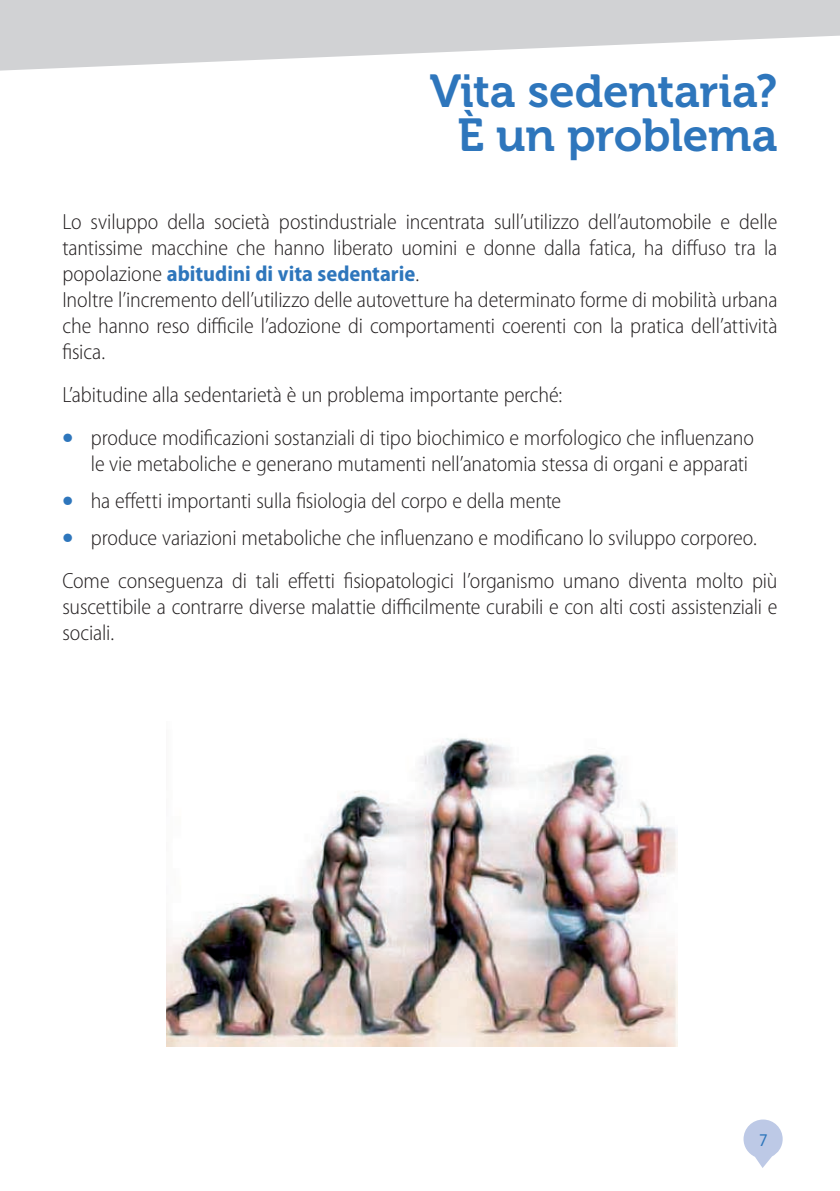
<style>
.page{position:relative;width:840px;height:1191px;background:#fff}
.page>*{position:absolute;margin:0;border:0;box-sizing:border-box;transform-origin:0 0}
.t1{font:46px/44px "Museo 700";letter-spacing:-.005em;color:#2e76bc;text-align:center}
.t2{font:900 semi-expanded 28px/37.4px "Myriad Pro";color:#2e76bc}
.t3{font:300 semi-condensed 22px/26px "Myriad Pro";letter-spacing:-.005em;color:#231f20}
.s1{font-weight:700;color:#2e76bc}
</style>
<div class="page">
<svg style="left:0;top:0;width:839px;height:71px;fill:#d1d2d4"></svg>
<img style="left:166px;top:738px;width:511px;height:308px">
<svg style="left:743px;top:1119px;width:39px;height:49px"></svg>
<h1 class="t1" style="left:429px;top:69px;width:349px">Vita sedentaria?<br>È un problema</h1>
<p class="t3" style="left:62px;top:209px;width:716px">Lo sviluppo della società postindustriale incentrata sull’utilizzo dell’automobile e delle tantissime macchine che hanno liberato uomini e donne dalla fatica, ha diffuso tra la popolazione <span class="s1">abitudini di vita sedentarie</span>.<br>Inoltre l’incremento dell’utilizzo delle autovetture ha determinato forme di mobilità urbana che hanno reso difficile l’adozione di comportamenti coerenti con la pratica dell’attività fisica.</p>
<p class="t3" style="left:91px;top:373px;width:664px;line-height:43px;text-indent:-28px">L’abitudine alla sedentarietà è un problema importante perché:<br>produce modificazioni sostanziali di tipo biochimico e morfologico che influenzano</p>
<p class="t3" style="left:91px;top:445px;width:667px;line-height:37.4px">le vie metaboliche e generano mutamenti nell’anatomia stessa di organi e apparati ha effetti importanti sulla fisiologia del corpo e della mente<br>produce variazioni metaboliche che influenzano e modificano lo sviluppo corporeo.</p>
<p class="t3" style="left:62px;top:568px;width:716px;text-align:justify">Come conseguenza di tali effetti fisiopatologici l’organismo umano diventa molto più suscettibile a contrarre diverse malattie difficilmente curabili e con alti costi assistenziali e sociali.</p>
<p class="t2" style="left:62px;top:417px;width:12px">•</p>
<p class="t2" style="left:62px;top:480px;width:12px">• •</p>
</div>
